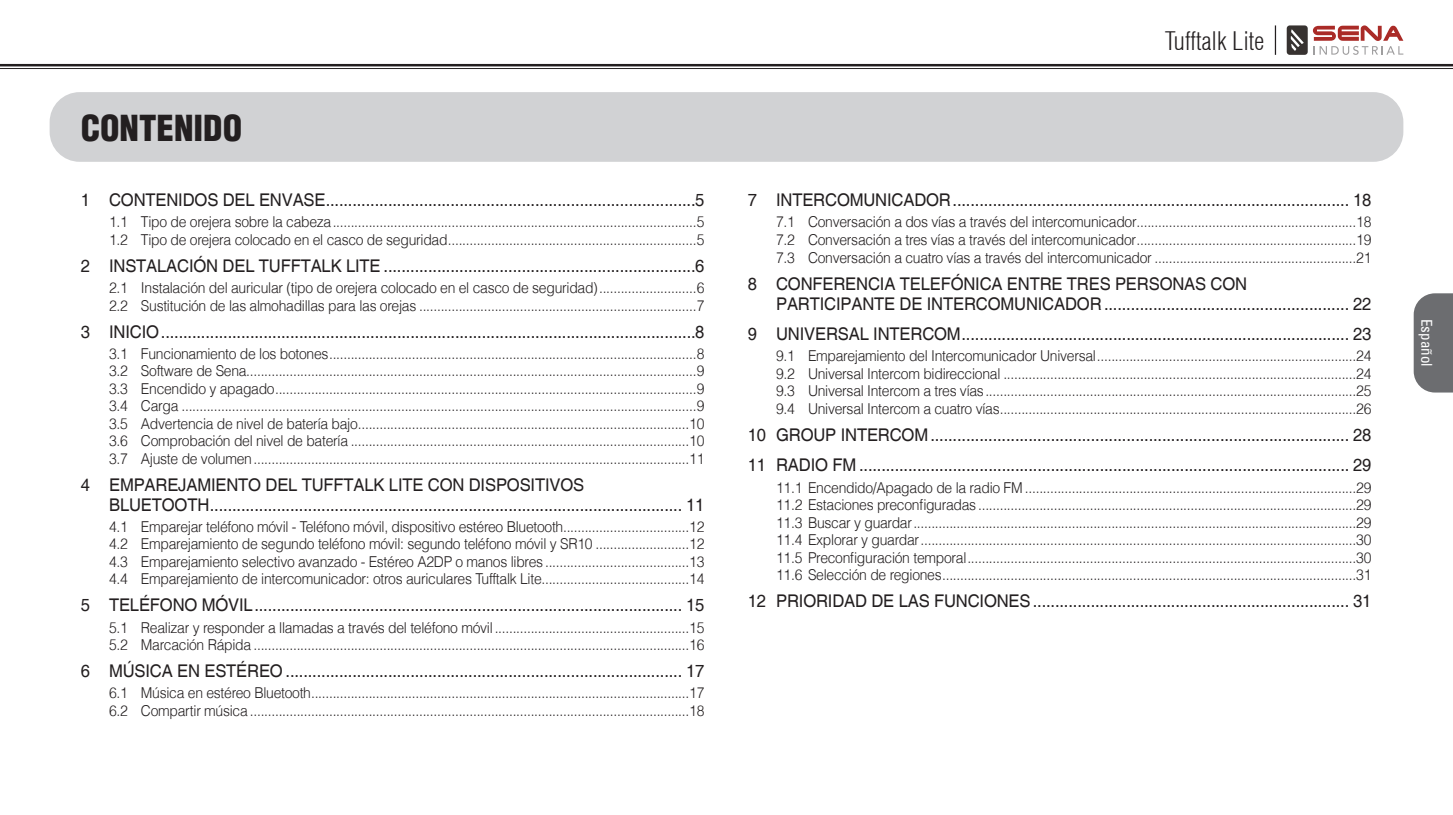
<style>
.page{position:relative;width:1453px;height:815px;background:#fff}
.page>*{position:absolute;margin:0;border:0;box-sizing:border-box;transform-origin:0 0}
.t1{font:900 condensed 35px "Helvetica";color:#231f20}
.t2{font:300 condensed 25px "Helvetica";color:#231f20}
.t3{font:17.5px/20px "Helvetica";letter-spacing:-.01em;color:#231f20;scale:.95 1}
.t4{font:300 15px/17.5px "Helvetica LT";letter-spacing:-.02em;color:#231f20;text-align:justify;scale:.93 1}
.t5{font:condensed 15px "Univers";color:#fff}
</style>
<div class="page">
<svg style="left:0;top:66px;width:1453px;height:1px"></svg>
<hr style="left:0;top:64px;width:1453px;height:2px;background:#231f20">
<hr style="left:0;top:68px;width:1453px;height:1px;background:#231f20">
<svg style="left:1287px;top:25px;width:116px;height:30px"></svg>
<hr style="left:1275px;top:25px;width:1px;height:30px;background:#231f20">
<svg style="left:1413px;top:293px;width:40px;height:100px;background:#76777a"></svg>
<div style="left:50px;top:92px;width:1353px;height:70px;background:#d1d2d4;border-radius:30px"></div>
<h1 class="t1" style="left:81px;top:106px;width:163px">CONTENIDO</h1>
<p class="t3" style="left:81px;top:191px;width:658px">1 CONTENIDOS DEL ENVASE...................................................................................5</p>
<p class="t4" style="left:109px;top:213px;width:642px">1.1 Tipo de orejera sobre la cabeza.....................................................................................................5<br>1.2 Tipo de orejera colocado en el casco de seguridad.....................................................................5</p>
<p class="t3" style="left:81px;top:257px;width:658px">2 INSTALACIÓN DEL TUFFTALK LITE ......................................................................6</p>
<p class="t4" style="left:109px;top:279px;width:642px">2.1 Instalación del auricular (tipo de orejera colocado en el casco de seguridad)...........................6<br>2.2 Sustitución de las almohadillas para las orejas .............................................................................7</p>
<p class="t3" style="left:81px;top:322px;width:658px">3 INICIO........................................................................................................................8</p>
<p class="t4" style="left:109px;top:345px;width:642px">3.1 Funcionamiento de los botones......................................................................................................8<br>3.2 Software de Sena.............................................................................................................................9<br>3.3 Encendido y apagado.....................................................................................................................9<br>3.4 Carga ...............................................................................................................................................9<br>3.5 Advertencia de nivel de batería bajo............................................................................................10<br>3.6 Comprobación del nivel de batería ..............................................................................................10<br>3.7 Ajuste de volumen.........................................................................................................................11</p>
<p class="t3" style="left:109px;top:475px;width:628px;text-indent:-28px">4 EMPAREJAMIENTO DEL TUFFTALK LITE CON DISPOSITIVOS<br>BLUETOOTH.......................................................................................................... 11</p>
<p class="t4" style="left:109px;top:518px;width:642px">4.1 Emparejar teléfono móvil - Teléfono móvil, dispositivo estéreo Bluetooth...................................12<br>4.2 Emparejamiento de segundo teléfono móvil: segundo teléfono móvil y SR10 ..........................12<br>4.3 Emparejamiento selectivo avanzado - Estéreo A2DP o manos libres ........................................13<br>4.4 Emparejamiento de intercomunicador: otros auriculares Tufftalk Lite.........................................14</p>
<p class="t3" style="left:81px;top:596px;width:658px">5 TELÉFONO MÓVIL................................................................................................ 15</p>
<p class="t4" style="left:109px;top:618px;width:642px">5.1 Realizar y responder a llamadas a través del teléfono móvil......................................................15<br>5.2 Marcación Rápida .........................................................................................................................16</p>
<p class="t3" style="left:81px;top:662px;width:658px">6 MÚSICA EN ESTÉREO ......................................................................................... 17</p>
<p class="t4" style="left:109px;top:684px;width:642px">6.1 Música en estéreo Bluetooth.........................................................................................................17<br>6.2 Compartir música ..........................................................................................................................18</p>
<h2 class="t2" style="left:1165px;top:25px;width:101px">Tufftalk Lite</h2>
<p class="t3" style="left:748px;top:191px;width:658px">7 INTERCOMUNICADOR......................................................................................... 18</p>
<p class="t4" style="left:776px;top:213px;width:642px">7.1 Conversación a dos vías a través del intercomunicador.............................................................18<br>7.2 Conversación a tres vías a través del intercomunicador.............................................................19<br>7.3 Conversación a cuatro vías a través del intercomunicador ........................................................21</p>
<p class="t3" style="left:776px;top:274px;width:628px;text-indent:-28px">8 CONFERENCIA TELEFÓNICA ENTRE TRES PERSONAS CON<br>PARTICIPANTE DE INTERCOMUNICADOR....................................................... 22</p>
<p class="t3" style="left:748px;top:325px;width:658px">9 UNIVERSAL INTERCOM....................................................................................... 23</p>
<p class="t4" style="left:776px;top:347px;width:642px">9.1 Emparejamiento del Intercomunicador Universal........................................................................24<br>9.2 Universal Intercom bidireccional ..................................................................................................24<br>9.3 Universal Intercom a tres vías.......................................................................................................25<br>9.4 Universal Intercom a cuatro vías...................................................................................................26</p>
<p class="t3" style="left:748px;top:420px;width:658px;line-height:30.5px">10 GROUP INTERCOM.............................................................................................. 28<br>11 RADIO FM .............................................................................................................. 29</p>
<p class="t4" style="left:776px;top:478px;width:642px">11.1 Encendido/Apagado de la radio FM ............................................................................................29<br>11.2 Estaciones preconfiguradas .........................................................................................................29<br>11.3 Buscar y guardar...........................................................................................................................29<br>11.4 Explorar y guardar.........................................................................................................................30<br>11.5 Preconfiguración temporal............................................................................................................30<br>11.6 Selección de regiones...................................................................................................................31</p>
<p class="t3" style="left:748px;top:592px;width:658px">12 PRIORIDAD DE LAS FUNCIONES....................................................................... 31</p>
<p class="t5" style="left:1436px;top:319px;width:49px;rotate:90deg">Español</p>
</div>
